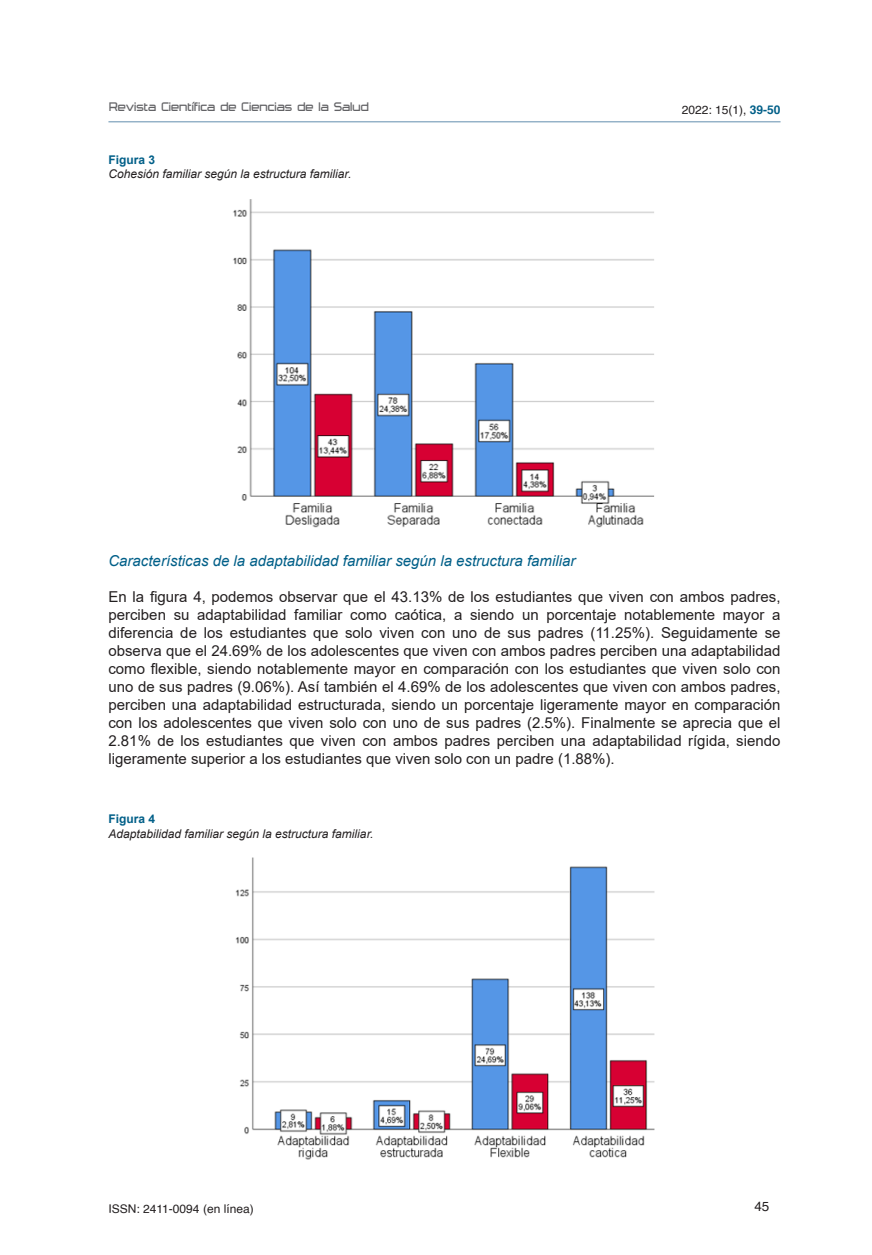
<style>
.page{position:relative;width:872px;height:1255px;background:#fff}
.page>*{position:absolute;margin:0;border:0;box-sizing:border-box;transform-origin:0 0}
.TEXTO_CUERPO_GENERAL{font:15px/18px "Arial";color:#231f20;text-align:justify}
.TEXTO_CUERPO_GENERAL-2{font:italic 15px "Arial";color:#005f88}
.t1{font:300 13.5px "Trade Marker";letter-spacing:.01em;color:#636366;scale:.85 1}
.t2{font:13.5px "Helvetica";color:#231f20}
.subtituto_tabla{font:italic 12px "Arial";color:#231f20}
.t3{font:12px "Helvetica";color:#231f20}
.título_tabla{font:700 12px "Arial";color:#005f88}
.s1{font-weight:700;color:#005f88}
</style>
<div class="page">
<hr style="left:108px;top:121px;width:672px;height:1px;background:#749bb7">
<img style="left:233px;top:199px;width:422px;height:329px">
<img style="left:235px;top:857px;width:420px;height:303px">
<p class="t1" style="left:109px;top:98px;width:307px">Revista Científica de Ciencias de la Salud</p>
<p class="t3" style="left:681px;top:100px;width:100px">2022: 15(1), <span class="s1">39-50</span></p>
<p class="título_tabla" style="left:108px;top:151px;width:48px">Figura 3</p>
<p class="subtituto_tabla" style="left:108px;top:166px;width:244px">Cohesión familiar según la estructura familiar.</p>
<p class="TEXTO_CUERPO_GENERAL-2" style="left:108px;top:550px;width:468px">Características de la adaptabilidad familiar según la estructura familiar</p>
<p class="TEXTO_CUERPO_GENERAL" style="left:108px;top:587px;width:673px">En la figura 4, podemos observar que el 43.13% de los estudiantes que viven con ambos padres, perciben su adaptabilidad familiar como caótica, a siendo un porcentaje notablemente mayor a diferencia de los estudiantes que solo viven con uno de sus padres (11.25%). Seguidamente se observa que el 24.69% de los adolescentes que viven con ambos padres perciben una adaptabilidad como flexible, siendo notablemente mayor en comparación con los estudiantes que viven solo con uno de sus padres (9.06%). Así también el 4.69% de los adolescentes que viven con ambos padres, perciben una adaptabilidad estructurada, siendo un porcentaje ligeramente mayor en comparación con los adolescentes que viven solo con uno de sus padres (2.5%). Finalmente se aprecia que el 2.81% de los estudiantes que viven con ambos padres perciben una adaptabilidad rígida, siendo ligeramente superior a los estudiantes que viven solo con un padre (1.88%).</p>
<p class="título_tabla" style="left:108px;top:810px;width:48px">Figura 4</p>
<p class="subtituto_tabla" style="left:108px;top:825px;width:267px">Adaptabilidad familiar según la estructura familiar.</p>
<p class="t3" style="left:108px;top:1199px;width:147px">ISSN: 2411-0094 (en línea)</p>
<p class="t2" style="left:754px;top:1195px;width:17px">45</p>
</div>
